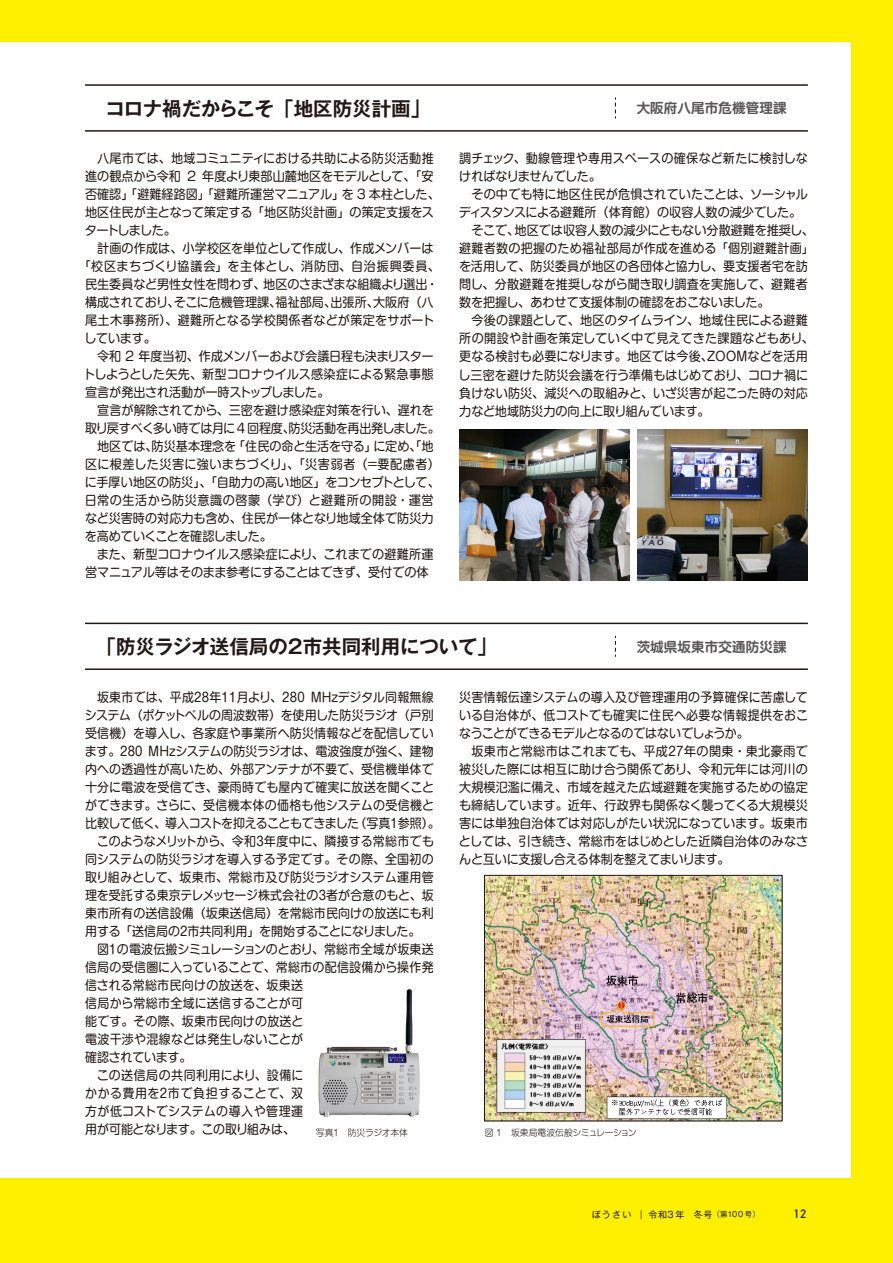
<style>
.page{position:relative;width:893px;height:1263px;background:#fff000}
.page>*{position:absolute;margin:0;border:0;box-sizing:border-box;transform-origin:0 0}
.t1{font:700 19.5px "Gothic MB101 Pr 6 N De";color:#231815}
.t2{font:700 13.5px "G Shin M Go Pro De";letter-spacing:.01em;color:#595757}
.t3{font:12.75px/18px "G Shin M Go Pro";color:#231815;scale:.94 1}
.t4{font:12.75px/18px "G Shin M Go Pro";color:#231815;scale:.95 1}
.t5{font:12.75px "G Shin M Go Pro";letter-spacing:-.02em;color:#231815;scale:.95 1}
.t6{font:12.75px "G Shin M Go Pro";letter-spacing:.045em;color:#231815;scale:.95 1}
.t7{font:12.75px "G Shin M Go Pro";letter-spacing:.065em;color:#231815;scale:.95 1}
.t8{font:12.75px "G Shin M Go Pro";letter-spacing:.03em;color:#231815;scale:.95 1}
.t9{font:12.75px "G Shin M Go Pro";letter-spacing:-.025em;color:#231815;scale:.95 1}
.t10{font:12.75px "G Shin M Go Pro";letter-spacing:-.03em;color:#231815;scale:.95 1}
.t11{font:12.75px "G Shin M Go Pro";letter-spacing:-.04em;color:#231815;scale:.95 1}
.t12{font:12.75px "G Shin M Go Pro";letter-spacing:-.075em;color:#231815;scale:.95 1}
.t13{font:12px "Bahnschrift";color:#231815}
.t14{font:300 9px "G Shin M Go Pro";letter-spacing:-.03em;color:#231815}
.t15{font:9px "Gothic MB101 Pr 6 N";letter-spacing:.14em;color:#231815}
.s1{font-size:7.5px}
</style>
<div class="page">
<div style="left:0;top:43px;width:850px;height:1135px;background:#fff"></div>
<hr style="left:85px;top:623px;width:723px;height:1px;background:#231815">
<hr style="left:85px;top:668px;width:723px;height:2px;background:#231815">
<svg style="left:615px;top:636px;width:1px;height:20px"></svg>
<hr style="left:85px;top:84px;width:723px;height:2px;background:#231815">
<hr style="left:85px;top:130px;width:723px;height:2px;background:#231815">
<svg style="left:615px;top:98px;width:1px;height:20px"></svg>
<img style="left:318px;top:989px;width:102px;height:128px">
<img style="left:459px;top:429px;width:170px;height:152px">
<img style="left:638px;top:429px;width:170px;height:152px">
<img style="left:484px;top:875px;width:299px;height:247px">
<div style="left:484px;top:875px;width:298px;height:246px;border:1px solid #231815"></div>
<h1 class="t1" style="left:105px;top:92px;width:326px">コロナ禍だからこそ「地区防災計画」</h1>
<p class="t2" style="left:637px;top:97px;width:151px">大阪府八尾市危機管理課</p>
<p class="t4" style="left:85px;top:148px;width:369px">　八尾市では、地域コミュニティにおける共助による防災活動推</p>
<p class="t4" style="left:85px;top:166px;width:369px">進の観点から令和 2 年度より東部山麓地区をモデルとして、「安</p>
<p class="t4" style="left:85px;top:184px;width:375px">否確認」「避難経路図」「避難所運営マニュアル」を 3 本柱とした、</p>
<p class="t4" style="left:85px;top:202px;width:369px">地区住民が主となって策定する「地区防災計画」の策定支援をス</p>
<p class="t12" style="left:85px;top:220px;width:97px">タートしました。</p>
<p class="t4" style="left:85px;top:238px;width:369px">　計画の作成は、小学校区を単位として作成し、作成メンバーは</p>
<p class="t7" style="left:79px;top:256px;width:381px">「校区まちづくり協議会」を主体とし、消防団、自治振興委員、</p>
<p class="t4" style="left:85px;top:274px;width:373px">民生委員など男性女性を問わず、地区のさまざまな組織より選出・</p>
<p class="t4" style="left:85px;top:292px;width:369px">構成されており、そこに危機管理課、福祉部局、出張所、大阪府（八</p>
<p class="t8" style="left:85px;top:310px;width:369px">尾土木事務所）、避難所となる学校関係者などが策定をサポート</p>
<p class="t4" style="left:84px;top:328px;width:77px">しています。</p>
<p class="t5" style="left:85px;top:346px;width:369px">　令和 2 年度当初、作成メンバーおよび会議日程も決まりスター</p>
<p class="t4" style="left:83px;top:364px;width:370px">トしようとした矢先、新型コロナウイルス感染症による緊急事態</p>
<p class="t10" style="left:85px;top:382px;width:259px">宣言が発出され活動が一時ストップしました。</p>
<p class="t4" style="left:97px;top:400px;width:356px">宣言が解除されてから、三密を避け感染症対策を行い、遅れを</p>
<p class="t5" style="left:85px;top:418px;width:375px">取り戻すべく多い時では月に4回程度、防災活動を再出発しました。</p>
<p class="t4" style="left:85px;top:436px;width:369px">　地区では、防災基本理念を「住民の命と生活を守る」に定め、「地</p>
<p class="t6" style="left:85px;top:454px;width:375px">区に根差した災害に強いまちづくり」、「災害弱者（＝要配慮者）</p>
<p class="t4" style="left:85px;top:472px;width:375px">に手厚い地区の防災」、「自助力の高い地区」をコンセプトとして、</p>
<p class="t6" style="left:85px;top:490px;width:369px">日常の生活から防災意識の啓蒙（学び）と避難所の開設・運営</p>
<p class="t4" style="left:85px;top:508px;width:368px">など災害時の対応力も含め、住民が一体となり地域全体で防災力</p>
<p class="t11" style="left:85px;top:526px;width:199px">を高めていくことを確認しました。</p>
<p class="t4" style="left:85px;top:544px;width:368px">　また、新型コロナウイルス感染症により、これまでの避難所運</p>
<p class="t9" style="left:85px;top:562px;width:363px">営マニュアル等はそのまま参考にすることはできず、受付での体</p>
<p class="t4" style="left:459px;top:148px;width:376px">調チェック、動線管理や専用スペースの確保など新たに検討しなければなりませんでした。<br>　その中でも特に地区住民が危惧されていたことは、ソーシャルディスタンスによる避難所（体育館）の収容人数の減少でした。　そこで、地区では収容人数の減少にともない分散避難を推奨し、避難者数の把握のため福祉部局が作成を進める「個別避難計画」を活用して、防災委員が地区の各団体と協力し、要支援者宅を訪問し、分散避難を推奨しながら聞き取り調査を実施して、避難者数を把握し、あわせて支援体制の確認をおこないました。<br>　今後の課題として、地区のタイムライン、地域住民による避難所の開設や計画を策定していく中で見えてきた課題などもあり、更なる検討も必要になります。地区では今後、ＺＯＯＭなどを活用し三密を避けた防災会議を行う準備もはじめており、コロナ禍に負けない防災、減災への取組みと、いざ災害が起こった時の対応力など地域防災力の向上に取り組んでいます。</p>
<h1 class="t1" style="left:97px;top:630px;width:402px">「防災ラジオ送信局の２市共同利用について」</h1>
<p class="t2" style="left:637px;top:636px;width:151px">茨城県坂東市交通防災課</p>
<p class="t3" style="left:85px;top:686px;width:379px">　坂東市では、平成２８年１１月より、２８０ MHｚデジタル同報無線システム（ポケットベルの周波数帯）を使用した防災ラジオ（戸別受信機）を導入し、各家庭や事業所へ防災情報などを配信しています。２８０ MHｚシステムの防災ラジオは、電波強度が強く、建物内への透過性が高いため、外部アンテナが不要で、受信機単体で十分に電波を受信でき、豪雨時でも屋内で確実に放送を聞くことができます。さらに、受信機本体の価格も他システムの受信機と比較して低く、導入コストを抑えることもできました（写真１参照）。　このようなメリットから、令和３年度中に、隣接する常総市でも同システムの防災ラジオを導入する予定です。その際、全国初の取り組みとして、坂東市、常総市及び防災ラジオシステム運用管理を受託する東京テレメッセージ株式会社の３者が合意のもと、坂東市所有の送信設備（坂東送信局）を常総市民向けの放送にも利用する「送信局の２市共同利用」を開始することになりました。<br>　図１の電波伝搬シミュレーションのとおり、常総市全域が坂東送信局の受信圏に入っていることで、常総市の配信設備から操作発信される常総市民向けの放送を、坂東送<br>信局から常総市全域に送信することが可<br>能です。その際、坂東市民向けの放送と<br>電波干渉や混線などは発生しないことが<br>確認されています。<br>　この送信局の共同利用により、設備に<br>かかる費用を２市で負担することで、双<br>方が低コストでシステムの導入や管理運<br>用が可能となります。この取り組みは、</p>
<p class="t3" style="left:459px;top:686px;width:373px">災害情報伝達システムの導入及び管理運用の予算確保に苦慮している自治体が、低コストでも確実に住民へ必要な情報提供をおこなうことができるモデルとなるのではないでしょうか。<br>　坂東市と常総市はこれまでも、平成２７年の関東・東北豪雨で被災した際には相互に助け合う関係であり、令和元年には河川の大規模氾濫に備え、市域を越えた広域避難を実施するための協定も締結しています。近年、行政界も関係なく襲ってくる大規模災害には単独自治体では対応しがたい状況になっています。坂東市としては、引き続き、常総市をはじめとした近隣自治体のみなさんと互いに支援し合える体制を整えてまいります。</p>
<p class="t14" style="left:316px;top:1125px;width:94px">写真１　防災ラジオ本体</p>
<p class="t14" style="left:485px;top:1125px;width:153px">図 1　坂東局電波伝般シミュレーション</p>
<p class="t15" style="left:592px;top:1207px;width:170px">ぼうさい ｜令和3年　冬号<span class="s1">（第100号）</span></p>
<p class="t13" style="left:794px;top:1204px;width:13px">12</p>
</div>
